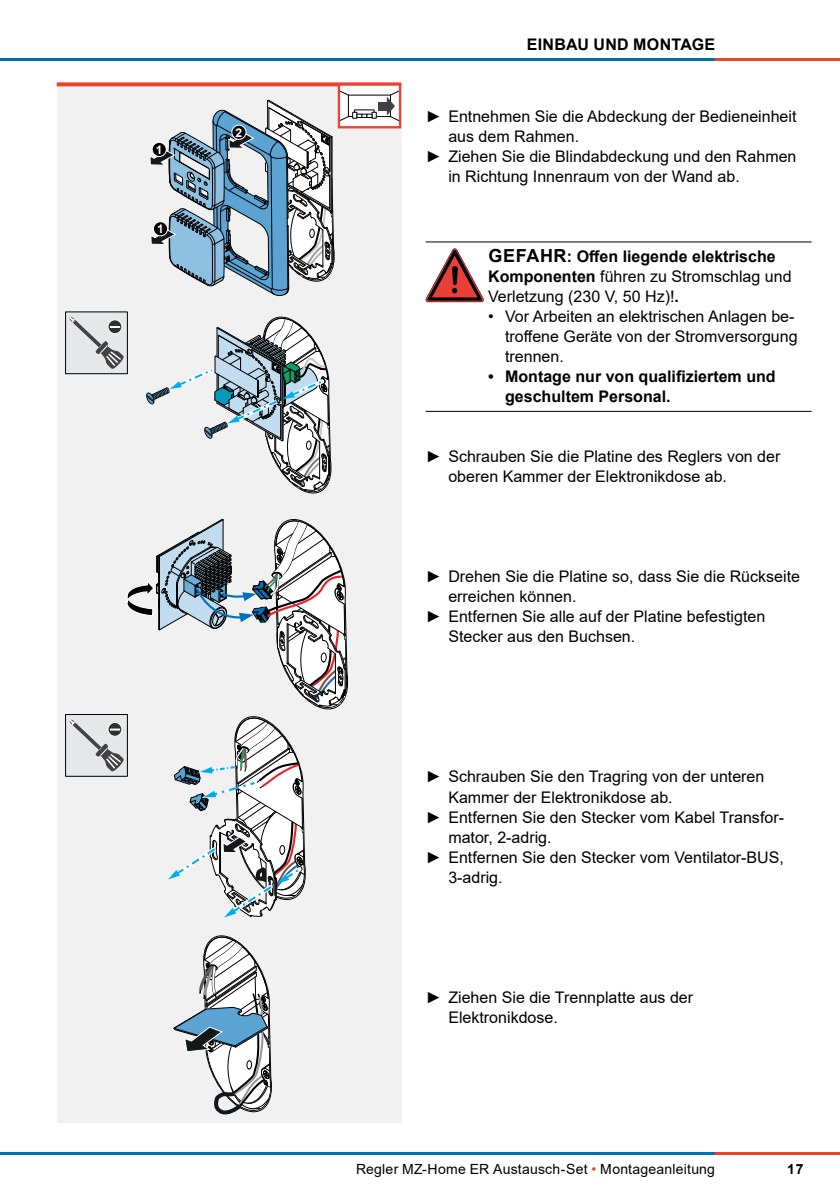
<style>
.page{position:relative;width:840px;height:1191px;background:#fff}
.page>*{position:absolute;margin:0;border:0;box-sizing:border-box;transform-origin:0 0}
.Signalwort{font:16px/20px "Arial";color:#000}
.t1{font:700 16px/20px "Arial";color:#000}
.t2{font:14px "Arial";letter-spacing:.015em;color:#000}
.t3{font:700 14px "Arial";color:#000}
.t4{font:700 12px "Arial";color:#fff}
.s1{font-style:italic}
.s2{font-weight:700;font-size:18px}
.s3{font-weight:700}
.s4{color:#e74137}
</style>
<div class="page">
<hr style="left:0;top:1151px;width:714px;height:3px;background:#0070b4">
<hr style="left:714px;top:1151px;width:125px;height:3px;background:#ef4129">
<hr style="left:0;top:58px;width:714px;height:3px;background:#0070b4">
<hr style="left:714px;top:58px;width:125px;height:3px;background:#ef4129">
<div style="left:57px;top:84px;width:344px;height:1038px;background:#f1f1f2"></div>
<hr style="left:425px;top:241px;width:386px;height:1px;background:#000">
<hr style="left:425px;top:411px;width:386px;height:1px;background:#000">
<hr style="left:427px;top:302px;width:54px;height:1px;background:#000">
<svg style="left:425px;top:248px;width:58px;height:54px"></svg>
<svg style="left:57px;top:82px;width:344px;height:4px"></svg>
<div style="left:339px;top:85px;width:61px;height:42px;background:#fff"></div>
<div style="left:348px;top:95px;width:42px;height:22px;border:1px solid #000"></div>
<div style="left:378px;top:102px;width:9px;height:9px;background:#414042"></div>
<svg style="left:386px;top:91px;width:12px;height:30px"></svg>
<div style="left:337px;top:83px;width:64px;height:45px;border:2px solid #ef4136"></div>
<svg style="left:150px;top:90px;width:226px;height:207px"></svg>
<div style="left:153px;top:222px;width:14px;height:14px;background:#000;border-radius:50%"></div>
<div style="left:153px;top:221px;width:15px;height:15px;border:1px solid #fff;border-radius:50%"></div>
<div style="left:152px;top:142px;width:14px;height:14px;background:#000;border-radius:50%"></div>
<div style="left:151px;top:142px;width:16px;height:15px;border:1px solid #fff;border-radius:50%"></div>
<div style="left:232px;top:125px;width:14px;height:14px;background:#000;border-radius:50%"></div>
<div style="left:231px;top:125px;width:15px;height:15px;border:1px solid #fff;border-radius:50%"></div>
<svg style="left:146px;top:316px;width:186px;height:178px"></svg>
<svg style="left:173px;top:935px;width:99px;height:180px"></svg>
<div style="left:65px;top:714px;width:63px;height:62px;background:#e6e7e8;border:1px solid #000"></div>
<svg style="left:69px;top:518px;width:280px;height:399px"></svg>
<div style="left:65px;top:311px;width:63px;height:63px;background:#e6e7e8;border:1px solid #000"></div>
<svg style="left:69px;top:317px;width:55px;height:52px"></svg>
<p class="t4" style="left:156px;top:141px;width:8px">1</p>
<p class="t4" style="left:157px;top:220px;width:8px">1</p>
<p class="t4" style="left:235px;top:124px;width:8px">2</p>
<p class="t1" style="left:526px;top:34px;width:190px">EINBAU UND MONTAGE</p>
<p class="Signalwort" style="left:448px;top:106px;width:349px;text-indent:-23px"><span class="s1">►</span> Entnehmen Sie die Abdeckung der Bedieneinheit aus dem Rahmen.</p>
<p class="Signalwort" style="left:448px;top:146px;width:349px;text-indent:-23px"><span class="s1">►</span> Ziehen Sie die Blindabdeckung und den Rahmen in Richtung Innenraum von der Wand ab.</p>
<p class="Signalwort" style="left:488px;top:246px;width:305px"><span class="s2">GEFAHR</span><span class="s3">: Offen liegende elektrische<br>Komponenten</span> führen zu Stromschlag und<br>Verletzung (230 V, 50 Hz)!<span class="s3">.</span></p>
<p class="Signalwort" style="left:505px;top:306px;width:294px;text-indent:-17px">• Vor Arbeiten an elektrischen Anlagen be&shy;troffene Geräte von der Stromversorgung trennen.</p>
<p class="t1" style="left:505px;top:367px;width:272px;text-indent:-17px">• Montage nur von qualifiziertem und geschultem Personal.</p>
<p class="Signalwort" style="left:448px;top:446px;width:333px;text-indent:-23px"><span class="s1">►</span> Schrauben Sie die Platine des Reglers von der oberen Kammer der Elektronikdose ab.</p>
<p class="Signalwort" style="left:448px;top:566px;width:353px;text-indent:-23px"><span class="s1">►</span> Drehen Sie die Platine so, dass Sie die Rückseite erreichen können.</p>
<p class="Signalwort" style="left:448px;top:606px;width:318px;text-indent:-23px"><span class="s1">►</span> Entfernen Sie alle auf der Platine befestigten<br>Stecker aus den Buchsen.</p>
<p class="Signalwort" style="left:448px;top:766px;width:317px;text-indent:-23px"><span class="s1">►</span> Schrauben Sie den Tragring von der unteren<br>Kammer der Elektronikdose ab.</p>
<p class="Signalwort" style="left:448px;top:806px;width:337px;text-indent:-23px"><span class="s1">►</span> Entfernen Sie den Stecker vom Kabel Transfor&shy;mator, 2-adrig.</p>
<p class="Signalwort" style="left:448px;top:846px;width:337px;text-indent:-23px"><span class="s1">►</span> Entfernen Sie den Stecker vom Ventilator-BUS,<br>3-adrig.</p>
<p class="Signalwort" style="left:448px;top:986px;width:246px;text-indent:-23px"><span class="s1">►</span> Ziehen Sie die Trennplatte aus der<br>Elektronikdose.</p>
<p class="t2" style="left:356px;top:1159px;width:360px">Regler MZ-Home ER Austausch-Set <span class="s4">•</span> Montageanleitung</p>
<p class="t3" style="left:786px;top:1159px;width:18px">17</p>
</div>
